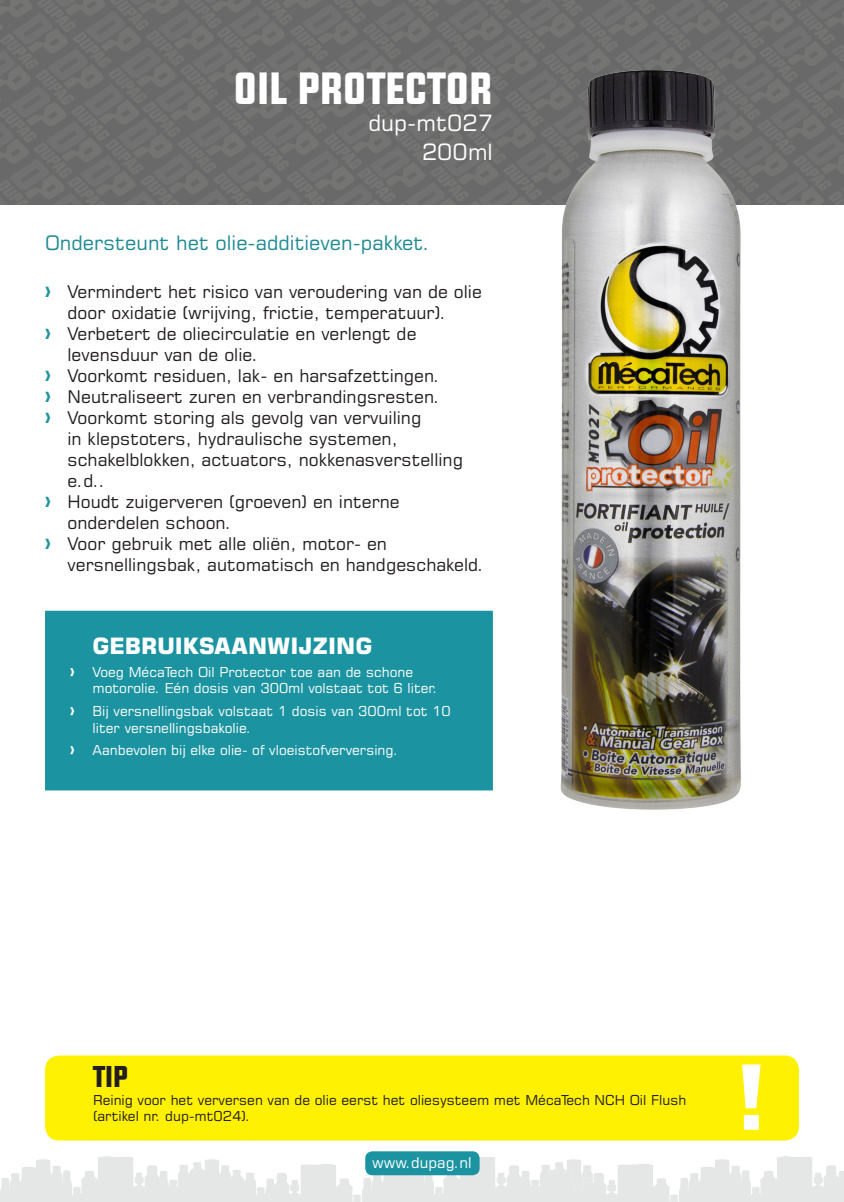
<style>
.page{position:relative;width:844px;height:1202px;background:#fff}
.page>*{position:absolute;margin:0;border:0;box-sizing:border-box;transform-origin:0 0}
.t1{font:90px "UPBOLTERS";color:#fff}
.t2{font:45px "UPBOLTERS";color:#fff}
.t3{font:30px "UPBOLTERS";color:#231f20}
.t4{font:700 22.5px "Square 721 BT";color:#fff}
.t5{font:22.5px "Square 721 BT";color:#fff}
.t6{font:20px "Square 721 BT";color:#1f8a94}
.t7{font:17.5px "Square 721 BT";color:#231f20}
.t8{font:15px "Square 721 BT";color:#fff}
.t9{font:13.75px/16.5px "Square 721 BT";color:#fff}
.t10{font:13.75px/16.5px "Square 721 BT";color:#231f20}
.s1{font-family:"UPBOLTERS";color:#21939f}
.s2{font-family:"UPBOLTERS"}
</style>
<div class="page">
<img style="left:0;top:1156px;width:547px;height:45px">
<img style="left:547px;top:1156px;width:296px;height:45px">
<div style="left:0;top:0;width:843px;height:204px;background:#6f6f6f"></div>
<img style="left:493px;top:43px;width:305px;height:767px">
<div style="left:58px;top:623px;width:422px;height:154px;background:#1b93a1"></div>
<div style="left:45px;top:610px;width:448px;height:180px;border:25px solid #1b93a1"></div>
<div style="left:365px;top:1151px;width:114px;height:23px;background:#1b93a1;border-radius:7px"></div>
<div style="left:45px;top:1055px;width:753px;height:85px;background:#fff101;border-radius:14px"></div>
<h2 class="t2" style="left:234px;top:66px;width:260px">OIL PROTECTOR</h2>
<p class="t5" style="left:368px;top:108px;width:126px">dup-mt027</p>
<p class="t5" style="left:422px;top:138px;width:72px">200ml</p>
<p class="t6" style="left:45px;top:230px;width:386px">Ondersteunt het olie-additieven-pakket.</p>
<p class="t7" style="left:45px;top:280px;width:438px"><span class="s1">&gt;</span> Vermindert het risico van veroudering van de olie</p>
<p class="t7" style="left:68px;top:301px;width:380px">door oxidatie (wrijving, frictie, temperatuur).</p>
<p class="t7" style="left:45px;top:322px;width:373px"><span class="s1">&gt;</span> Verbetert de oliecirculatie en verlengt de</p>
<p class="t7" style="left:68px;top:343px;width:192px">levensduur van de olie.</p>
<p class="t7" style="left:45px;top:364px;width:396px"><span class="s1">&gt;</span> Voorkomt residuen, lak- en harsafzettingen.</p>
<p class="t7" style="left:45px;top:385px;width:396px"><span class="s1">&gt;</span> Neutraliseert zuren en verbrandingsresten.</p>
<p class="t7" style="left:45px;top:406px;width:377px"><span class="s1">&gt;</span> Voorkomt storing als gevolg van vervuiling</p>
<p class="t7" style="left:68px;top:427px;width:331px">in klepstoters, hydraulische systemen,</p>
<p class="t7" style="left:68px;top:448px;width:397px">schakelblokken, actuators, nokkenasverstelling</p>
<p class="t7" style="left:68px;top:469px;width:39px">e.d..</p>
<p class="t7" style="left:45px;top:490px;width:356px"><span class="s1">&gt;</span> Houdt zuigerveren (groeven) en interne</p>
<p class="t7" style="left:68px;top:511px;width:165px">onderdelen schoon.</p>
<p class="t7" style="left:45px;top:532px;width:343px"><span class="s1">&gt;</span> Voor gebruik met alle oliën, motor- en</p>
<p class="t7" style="left:68px;top:553px;width:418px">versnellingsbak, automatisch en handgeschakeld.</p>
<p class="t4" style="left:92px;top:632px;width:281px">GEBRUIKSAANWIJZING</p>
<p class="t9" style="left:92px;top:663px;width:346px;text-indent:-22px"><span class="s2">&gt;</span> Voeg MécaTech Oil Protector toe aan de schone motorolie. Eén dosis van 300ml volstaat tot 6 liter.</p>
<p class="t9" style="left:92px;top:702px;width:359px;text-indent:-22px"><span class="s2">&gt;</span> Bij versnellingsbak volstaat 1 dosis van 300ml tot 10 liter versnellingsbakolie.</p>
<p class="t9" style="left:70px;top:741px;width:330px"><span class="s2">&gt;</span> Aanbevolen bij elke olie- of vloeistofverversing.</p>
<h3 class="t3" style="left:93px;top:1061px;width:37px">TIP</h3>
<p class="t10" style="left:93px;top:1091px;width:594px">Reinig voor het verversen van de olie eerst het oliesysteem met MécaTech NCH Oil Flush (artikel nr. dup-mt024).</p>
<p class="t8" style="left:372px;top:1152px;width:101px">www.dupag.nl</p>
<h1 class="t1" style="left:733px;top:1054px;width:40px">!</h1>
</div>
